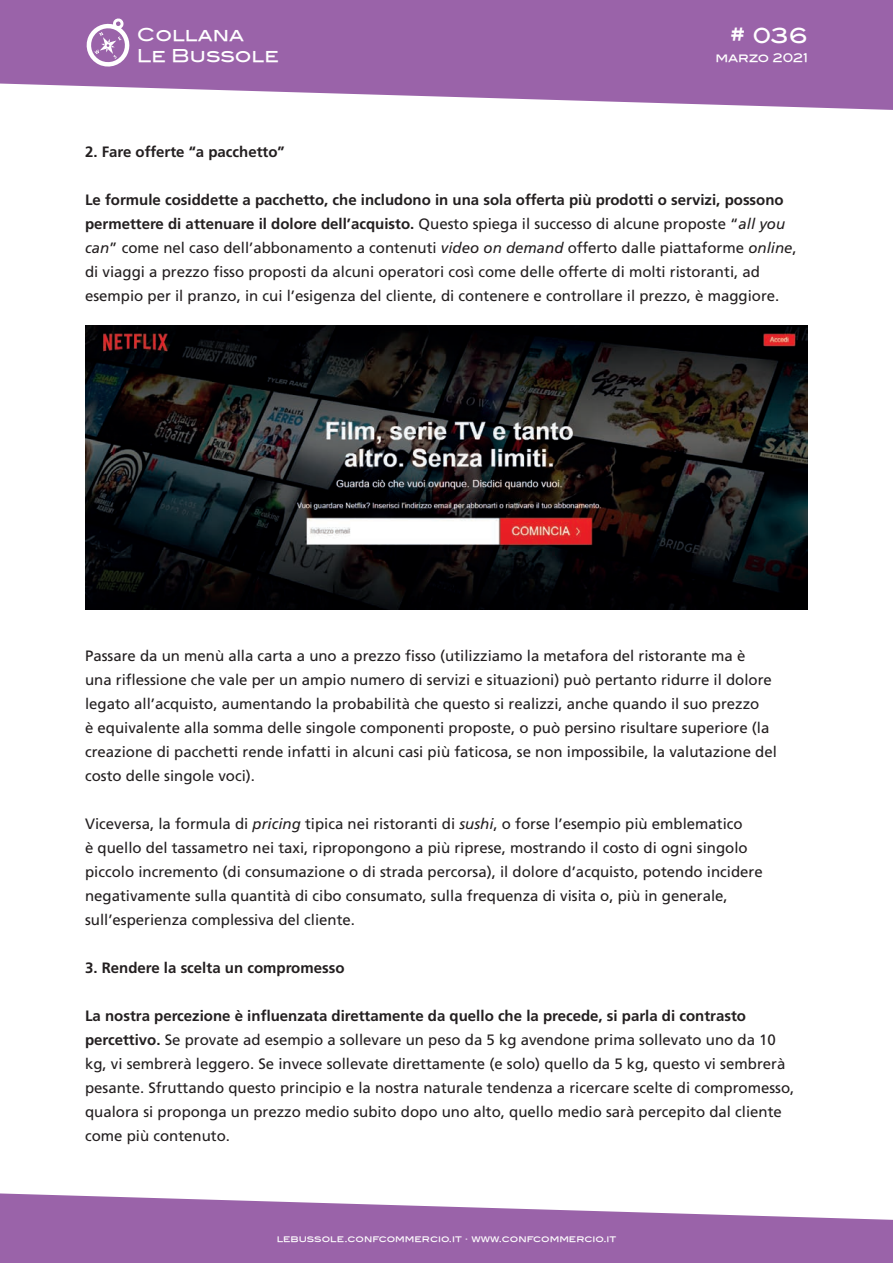
<style>
.page{position:relative;width:893px;height:1263px;background:#fff}
.page>*{position:absolute;margin:0;border:0;box-sizing:border-box;transform-origin:0 0}
.t1{font:21px "Blair Md ITCTT Medium";color:#fff}
.t2{font:17.7px/21.1px "Blair Md ITCTT Medium";color:#fff}
.t3{font:15px/24px "Frutiger LT Std";color:#231f20}
.t4{font:700 15px "Frutiger LT Std";color:#231f20}
.t5{font:12px "Blair Md ITCTT Medium";letter-spacing:-.01em;color:#fff}
.t6{font:9px "Blair Md ITCTT Medium";color:#fff}
.s1{font-weight:700}
.s2{font-style:italic}
</style>
<div class="page">
<svg style="left:0;top:1193px;width:893px;height:70px;fill:#9a63a9"></svg>
<svg style="left:0;top:0;width:893px;height:110px;background:#a676b3"></svg>
<svg style="left:85px;top:18px;width:47px;height:52px"></svg>
<img style="left:85px;top:325px;width:723px;height:285px">
<p class="t2" style="left:137px;top:22px;width:143px">Collana<br>Le Bussole</p>
<h1 class="t1" style="left:730px;top:23px;width:80px"># 036</h1>
<p class="t5" style="left:715px;top:50px;width:94px">marzo 2021</p>
<p class="t4" style="left:85px;top:143px;width:201px">2. Fare offerte “a pacchetto”</p>
<p class="t3" style="left:85px;top:188px;width:713px"><span class="s1">Le formule cosiddette a pacchetto, che includono in una sola offerta più prodotti o servizi, possono permettere di attenuare il dolore dell’acquisto.</span> Questo spiega il successo di alcune proposte “<span class="s2">all you can</span>” come nel caso dell’abbonamento a contenuti <span class="s2">video on demand</span> offerto dalle piattaforme <span class="s2">online</span>, di viaggi a prezzo fisso proposti da alcuni operatori così come delle offerte di molti ristoranti, ad esempio per il pranzo, in cui l’esigenza del cliente, di contenere e controllare il prezzo, è maggiore.</p>
<p class="t3" style="left:85px;top:644px;width:693px">Passare da un menù alla carta a uno a prezzo fisso (utilizziamo la metafora del ristorante ma è<br>una riflessione che vale per un ampio numero di servizi e situazioni) può pertanto ridurre il dolore legato all’acquisto, aumentando la probabilità che questo si realizzi, anche quando il suo prezzo<br>è equivalente alla somma delle singole componenti proposte, o può persino risultare superiore (la creazione di pacchetti rende infatti in alcuni casi più faticosa, se non impossibile, la valutazione del costo delle singole voci).</p>
<p class="t3" style="left:85px;top:812px;width:679px">Viceversa, la formula di <span class="s2">pricing</span> tipica nei ristoranti di <span class="s2">sushi</span>, o forse l’esempio più emblematico<br>è quello del tassametro nei taxi, ripropongono a più riprese, mostrando il costo di ogni singolo piccolo incremento (di consumazione o di strada percorsa), il dolore d’acquisto, potendo incidere negativamente sulla quantità di cibo consumato, sulla frequenza di visita o, più in generale, sull’esperienza complessiva del cliente.</p>
<p class="t4" style="left:85px;top:959px;width:261px">3. Rendere la scelta un compromesso</p>
<p class="t3" style="left:85px;top:1004px;width:711px"><span class="s1">La nostra percezione è influenzata direttamente da quello che la precede, si parla di contrasto percettivo.</span> Se provate ad esempio a sollevare un peso da 5 kg avendone prima sollevato uno da 10 kg, vi sembrerà leggero. Se invece sollevate direttamente (e solo) quello da 5 kg, questo vi sembrerà pesante. Sfruttando questo principio e la nostra naturale tendenza a ricercare scelte di compromesso, qualora si proponga un prezzo medio subito dopo uno alto, quello medio sarà percepito dal cliente come più contenuto.</p>
<p class="t6" style="left:277px;top:1234px;width:341px">lebussole.confcommercio.it · www.confcommercio.it</p>
</div>
